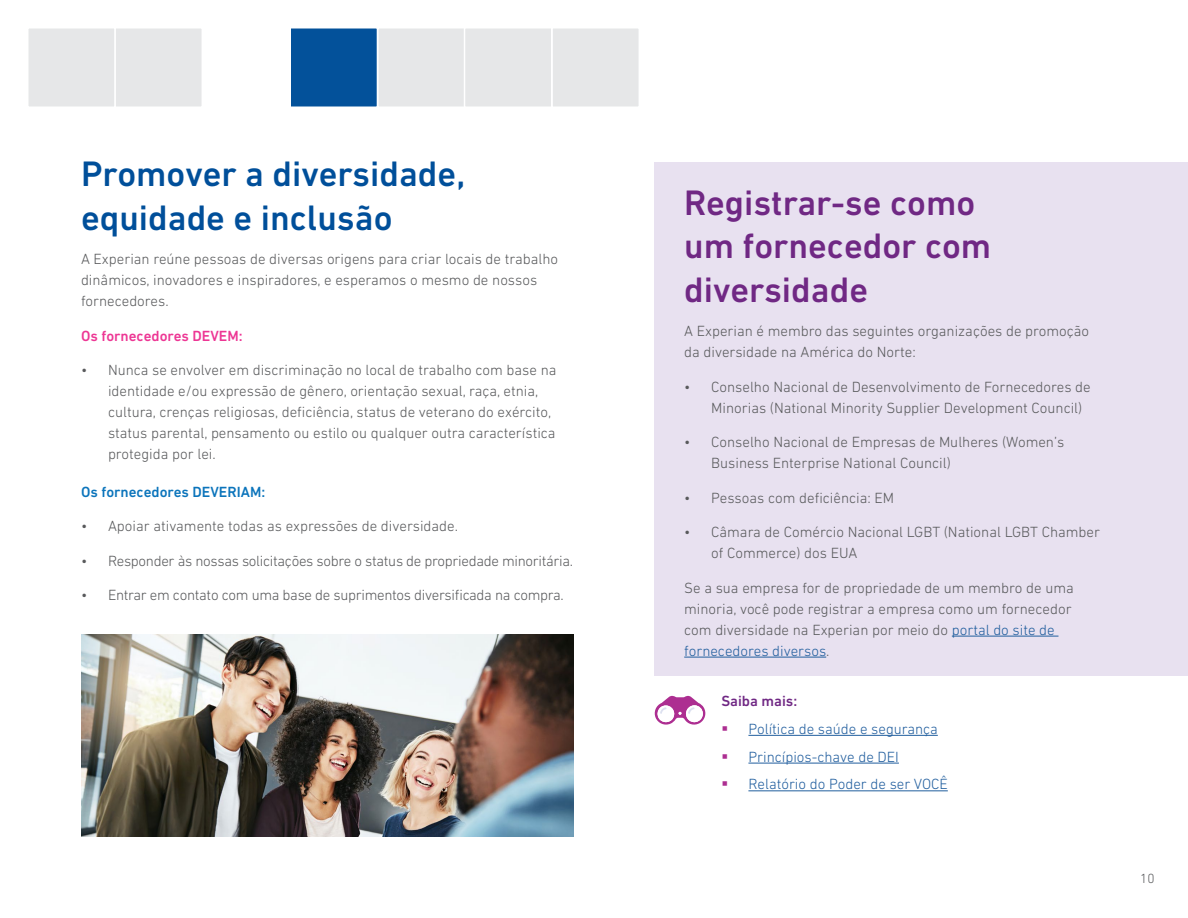
<style>
.page{position:relative;width:1188px;height:918px;background:#fff}
.page>*{position:absolute;margin:0;border:0;box-sizing:border-box;transform-origin:0 0}
.t1{font:500 36px/43.2px "DIN Next W1 G";color:#702884}
.t2{font:500 36px/43.2px "DIN Next W1 G";color:#004f9a}
.t3{font:300 15px/21px "DIN Next W1 G";color:#58595b}
.t4{font:300 15px "DIN Next W1 G";letter-spacing:-.02em;color:#58595b}
.t5{font:300 15px "DIN Next W1 G";color:#215e9e}
.t6{font:500 15px "DIN Next W1 G";color:#0b74bb}
.t7{font:500 15px "DIN Next W1 G";color:#ed3694}
.t8{font:500 15px "DIN Next W1 G";color:#702884}
.t9{font:300 13.5px "DIN Next W1 G";color:#58595b}
.s1{color:#215e9e}
.s2{color:#ad2e91}
</style>
<div class="page">
<div style="left:655px;top:162px;width:533px;height:513px;background:#e8e1f0"></div>
<hr style="left:952px;top:636px;width:106px;height:1px;background:#215e9e">
<hr style="left:684px;top:657px;width:142px;height:1px;background:#215e9e">
<hr style="left:748px;top:735px;width:190px;height:1px;background:#215e9e">
<hr style="left:748px;top:763px;width:151px;height:1px;background:#215e9e">
<hr style="left:748px;top:790px;width:200px;height:1px;background:#215e9e">
<svg style="left:654px;top:696px;width:52px;height:29px"></svg>
<img style="left:81px;top:634px;width:493px;height:203px">
<div style="left:290px;top:27px;width:88px;height:81px;background:#03519a;border:2px solid #fff"></div>
<div style="left:377px;top:27px;width:89px;height:81px;background:#e6e7e8;border:2px solid #fff"></div>
<div style="left:464px;top:27px;width:88px;height:81px;background:#e6e7e8;border:2px solid #fff"></div>
<div style="left:551px;top:27px;width:89px;height:81px;background:#e6e7e8;border:2px solid #fff"></div>
<div style="left:114px;top:27px;width:89px;height:81px;background:#e6e7e8;border:2px solid #fff"></div>
<div style="left:27px;top:27px;width:89px;height:81px;background:#e6e7e8;border:2px solid #fff"></div>
<h1 class="t2" style="left:81px;top:152px;width:386px">Promover a diversidade, equidade e inclusão</h1>
<p class="t3" style="left:81px;top:248px;width:479px">A Experian reúne pessoas de diversas origens para criar locais de trabalho dinâmicos, inovadores e inspiradores, e esperamos o mesmo de nossos fornecedores.</p>
<p class="t7" style="left:81px;top:327px;width:163px">Os fornecedores DEVEM:</p>
<p class="t3" style="left:108px;top:359px;width:450px;text-indent:-27px">• Nunca se envolver em discriminação no local de trabalho com base na identidade e/ou expressão de gênero, orientação sexual, raça, etnia, cultura, crenças religiosas, deficiência, status de veterano do exército, status parental, pensamento ou estilo ou qualquer outra característica protegida por lei.</p>
<p class="t6" style="left:81px;top:483px;width:186px">Os fornecedores DEVERIAM:</p>
<p class="t3" style="left:81px;top:515px;width:379px">• Apoiar ativamente todas as expressões de diversidade.</p>
<p class="t4" style="left:81px;top:552px;width:494px">• Responder às nossas solicitações sobre o status de propriedade minoritária.</p>
<p class="t4" style="left:81px;top:586px;width:484px">• Entrar em contato com uma base de suprimentos diversificada na compra.</p>
<h1 class="t1" style="left:684px;top:181px;width:309px">Registrar-se como um fornecedor com diversidade</h1>
<p class="t3" style="left:684px;top:320px;width:406px">A Experian é membro das seguintes organizações de promoção da diversidade na América do Norte:</p>
<p class="t3" style="left:711px;top:376px;width:381px;text-indent:-27px">• Conselho Nacional de Desenvolvimento de Fornecedores de<br>Minorias (National Minority Supplier Development Council)</p>
<p class="t3" style="left:711px;top:431px;width:355px;text-indent:-27px">• Conselho Nacional de Empresas de Mulheres (Women’s<br>Business Enterprise National Council)</p>
<p class="t3" style="left:684px;top:487px;width:212px">• Pessoas com deficiência: EM</p>
<p class="t3" style="left:711px;top:521px;width:390px;text-indent:-27px">• Câmara de Comércio Nacional LGBT (National LGBT Chamber of Commerce) dos EUA</p>
<p class="t3" style="left:684px;top:577px;width:391px">Se a sua empresa for de propriedade de um membro de uma minoria, você pode registrar a empresa como um fornecedor com diversidade na Experian por meio do <span class="s1">portal do site de fornecedores diversos</span>.</p>
<p class="t8" style="left:721px;top:692px;width:77px">Saiba mais:</p>
<p class="t5" style="left:721px;top:720px;width:218px"><span class="s2">▪</span> Política de saúde e segurança</p>
<p class="t5" style="left:721px;top:748px;width:179px"><span class="s2">▪</span> Princípios-chave de DEI</p>
<p class="t5" style="left:721px;top:776px;width:228px"><span class="s2">▪</span> Relatório do Poder de ser VOCÊ</p>
<p class="t9" style="left:1140px;top:870px;width:16px">10</p>
</div>
